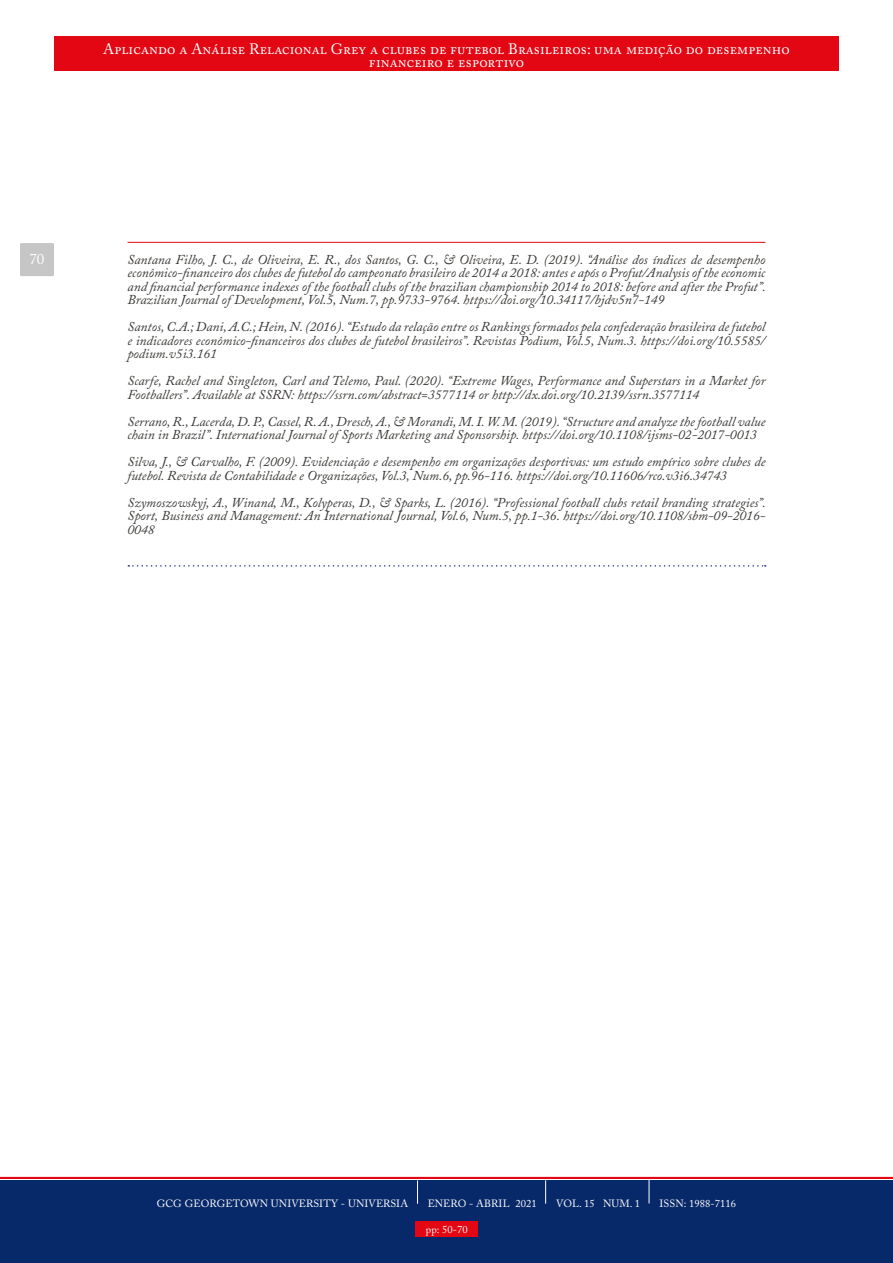
<style>
.page{position:relative;width:893px;height:1263px;background:#fff}
.page>*{position:absolute;margin:0;border:0;box-sizing:border-box;transform-origin:0 0}
.t1{font:15px/13.5px "Adobe Caslon Pro";letter-spacing:.005em;color:#fff;text-align:center}
.t2{font:italic 13.5px/13.5px "Adobe Caslon Pro";color:#3a3835;text-align:justify}
.t3{font:10.5px "Adobe Caslon Pro";letter-spacing:.01em;color:#fff}
</style>
<div class="page">
<div style="left:54px;top:37px;width:785px;height:34px;background:#e30613"></div>
<div style="left:0;top:1180px;width:893px;height:83px;background:#082969"></div>
<svg style="left:0;top:1178px;width:893px;height:26px"></svg>
<hr style="left:0;top:1177px;width:893px;height:1px;background:#e30613">
<div style="left:20px;top:243px;width:34px;height:33px;background:#c6c6c6;border-radius:2px"></div>
<hr style="left:128px;top:242px;width:637px;height:1px;background:#e30613">
<svg style="left:128px;top:565px;width:638px;height:2px"></svg>
<div style="left:415px;top:1221px;width:63px;height:16px;background:#e30613"></div>
<p class="t1" style="left:103px;top:42px;width:688px">Aplicando a Análise Relacional Grey a clubes de futebol Brasileiros: uma medição do desempenho financeiro e esportivo</p>
<p class="t1" style="left:29px;top:252px;width:16px">70</p>
<p class="t2" style="left:128px;top:252px;width:640px">Santana Filho, J. C., de Oliveira, E. R., dos Santos, G. C., &amp; Oliveira, E. D. (2019). “Análise dos índices de desempenho econômico-financeiro dos clubes de futebol do campeonato brasileiro de 2014 a 2018: antes e após o Profut/Analysis of the economic and financial performance indexes of the football clubs of the brazilian championship 2014 to 2018: before and after the Profut”.<br>Brazilian Journal of Development, Vol.5, Num.7, pp.9733-9764. https://doi.org/10.34117/bjdv5n7-149</p>
<p class="t2" style="left:128px;top:320px;width:639px">Santos, C.A.; Dani, A.C.; Hein, N. (2016). “Estudo da relação entre os Rankings formados pela confederação brasileira de futebol e indicadores econômico-financeiros dos clubes de futebol brasileiros”. Revistas Podium, Vol.5, Num.3. https://doi.org/10.5585/ podium.v5i3.161</p>
<p class="t2" style="left:128px;top:374px;width:639px">Scarfe, Rachel and Singleton, Carl and Telemo, Paul. (2020). “Extreme Wages, Performance and Superstars in a Market for<br>Footballers”. Available at SSRN: https://ssrn.com/abstract=3577114 or http://dx.doi.org/10.2139/ssrn.3577114</p>
<p class="t2" style="left:128px;top:414px;width:639px">Serrano, R., Lacerda, D. P., Cassel, R. A., Dresch, A., &amp; Morandi, M. I. W. M. (2019). “Structure and analyze the football value chain in Brazil”. International Journal of Sports Marketing and Sponsorship. https://doi.org/10.1108/ijsms-02-2017-0013</p>
<p class="t2" style="left:128px;top:455px;width:639px">Silva, J., &amp; Carvalho, F. (2009). Evidenciação e desempenho em organizações desportivas: um estudo empírico sobre clubes de futebol. Revista de Contabilidade e Organizações, Vol.3, Num.6, pp.96-116. https://doi.org/10.11606/rco.v3i6.34743</p>
<p class="t2" style="left:128px;top:495px;width:640px">Szymoszowskyj, A., Winand, M., Kolyperas, D., &amp; Sparks, L. (2016). “Professional football clubs retail branding strategies”.<br>Sport, Business and Management: An International Journal, Vol.6, Num.5, pp.1-36. https://doi.org/10.1108/sbm-09-2016- 0048</p>
<p class="t3" style="left:157px;top:1197px;width:253px">GCG GEORGETOWN UNIVERSITY - UNIVERSIA</p>
<p class="t3" style="left:428px;top:1197px;width:110px">ENERO - ABRIL 2021</p>
<p class="t3" style="left:556px;top:1197px;width:85px">VOL. 15 NUM. 1</p>
<p class="t3" style="left:660px;top:1197px;width:78px">ISSN: 1988-7116</p>
<p class="t3" style="left:426px;top:1223px;width:43px">pp: 50-70</p>
</div>
